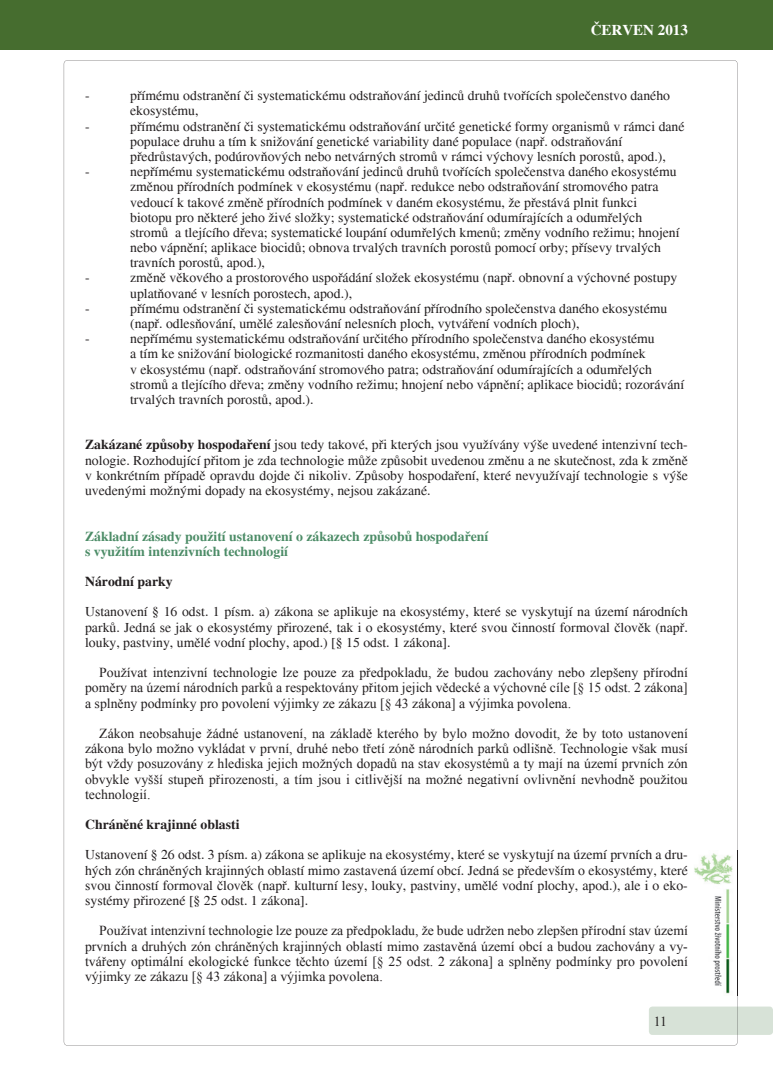
<style>
.page{position:relative;width:773px;height:1081px;background:#fff}
.page>*{position:absolute;margin:0;border:0;box-sizing:border-box;transform-origin:0 0}
.t1{font:700 15px "Times";color:#fff}
.t2{font:13.75px/15.1px "Times";color:#231f20}
.t3{font:13.75px/15.1px "Times New Roman";color:#231f20;text-align:justify}
.t4{font:700 13.75px/15.1px "Times";color:#4c8c67}
.t5{font:700 13.75px "Times";color:#231f20}
.s1{font-weight:700}
</style>
<div class="page">
<div style="left:0;top:0;width:772px;height:50px;background:#466d2f"></div>
<div style="left:648px;top:1006px;width:124px;height:29px;background:#d7e2d7;border-radius:4px"></div>
<img style="left:694px;top:851px;width:44px;height:145px">
<p class="t1" style="left:590px;top:21px;width:99px">ČERVEN 2013</p>
<p class="t2" style="left:85px;top:88px;width:6px">-</p>
<p class="t2" style="left:130px;top:88px;width:541px">přímému odstranění či systematickému odstraňování jedinců druhů tvořících společenstvo daného ekosystému,</p>
<p class="t2" style="left:85px;top:119px;width:6px">-</p>
<p class="t2" style="left:130px;top:119px;width:556px">přímému odstranění či systematickému odstraňování určité genetické formy organismů v rámci dané populace druhu a tím k snižování genetické variability dané populace (např. odstraňování předrůstavých, podúrovňových nebo netvárných stromů v rámci výchovy lesních porostů, apod.),</p>
<p class="t2" style="left:85px;top:164px;width:6px">-</p>
<p class="t2" style="left:130px;top:164px;width:551px">nepřímému systematickému odstraňování jedinců druhů tvořících společenstva daného ekosystému změnou přírodních podmínek v ekosystému (např. redukce nebo odstraňování stromového patra vedoucí k takové změně přírodních podmínek v daném ekosystému, že přestává plnit funkci biotopu pro některé jeho živé složky; systematické odstraňování odumírajících a odumřelých stromů a tlejícího dřeva; systematické loupání odumřelých kmenů; změny vodního režimu; hnojení nebo vápnění; aplikace biocidů; obnova trvalých travních porostů pomocí orby; přísevy trvalých travních porostů, apod.),</p>
<p class="t2" style="left:85px;top:270px;width:6px">-</p>
<p class="t2" style="left:130px;top:270px;width:548px">změně věkového a prostorového uspořádání složek ekosystému (např. obnovní a výchovné postupy uplatňované v lesních porostech, apod.),</p>
<p class="t2" style="left:85px;top:301px;width:6px">-</p>
<p class="t2" style="left:130px;top:301px;width:538px">přímému odstranění či systematickému odstraňování přírodního společenstva daného ekosystému (např. odlesňování, umělé zalesňování nelesních ploch, vytváření vodních ploch),</p>
<p class="t2" style="left:85px;top:331px;width:6px">-</p>
<p class="t2" style="left:130px;top:331px;width:555px">nepřímému systematickému odstraňování určitého přírodního společenstva daného ekosystému<br>a tím ke snižování biologické rozmanitosti daného ekosystému, změnou přírodních podmínek<br>v ekosystému (např. odstraňování stromového patra; odstraňování odumírajících a odumřelých stromů a tlejícího dřeva; změny vodního režimu; hnojení nebo vápnění; aplikace biocidů; rozorávání trvalých travních porostů, apod.).</p>
<p class="t2" style="left:85px;top:437px;width:604px;text-align:justify"><span class="s1">Zakázané způsoby hospodaření</span> jsou tedy takové, při kterých jsou využívány výše uvedené intenzivní tech&shy;nologie. Rozhodující přitom je zda technologie může způsobit uvedenou změnu a ne skutečnost, zda k změně v konkrétním případě opravdu dojde či nikoliv. Způsoby hospodaření, které nevyužívají technologie s výše uvedenými možnými dopady na ekosystémy, nejsou zakázané.</p>
<p class="t4" style="left:85px;top:528px;width:405px">Základní zásady použití ustanovení o zákazech způsobů hospodaření s využitím intenzivních technologií</p>
<p class="t5" style="left:85px;top:573px;width:89px">Národní parky</p>
<p class="t2" style="left:85px;top:604px;width:604px;text-align:justify">Ustanovení § 16 odst. 1 písm. a) zákona se aplikuje na ekosystémy, které se vyskytují na území národních parků. Jedná se jak o ekosystémy přirozené, tak i o ekosystémy, které svou činností formoval člověk (např. louky, pastviny, umělé vodní plochy, apod.) [§ 15 odst. 1 zákona].</p>
<p class="t3" style="left:85px;top:665px;width:604px;text-indent:14px">Používat intenzivní technologie lze pouze za předpokladu, že budou zachovány nebo zlepšeny přírodní poměry na území národních parků a respektovány přitom jejich vědecké a výchovné cíle [§ 15 odst. 2 zákona] a splněny podmínky pro povolení výjimky ze zákazu [§ 43 zákona] a výjimka povolena.</p>
<p class="t3" style="left:85px;top:725px;width:604px;text-indent:14px">Zákon neobsahuje žádné ustanovení, na základě kterého by bylo možno dovodit, že by toto ustanovení zákona bylo možno vykládat v první, druhé nebo třetí zóně národních parků odlišně. Technologie však musí být vždy posuzovány z hlediska jejich možných dopadů na stav ekosystémů a ty mají na území prvních zón obvykle vyšší stupeň přirozenosti, a tím jsou i citlivější na možné negativní ovlivnění nevhodně použitou technologií.</p>
<p class="t5" style="left:85px;top:816px;width:156px">Chráněné krajinné oblasti</p>
<p class="t2" style="left:85px;top:847px;width:604px;text-align:justify">Ustanovení § 26 odst. 3 písm. a) zákona se aplikuje na ekosystémy, které se vyskytují na území prvních a dru&shy;hých zón chráněných krajinných oblastí mimo zastavená území obcí. Jedná se především o ekosystémy, které svou činností formoval člověk (např. kulturní lesy, louky, pastviny, umělé vodní plochy, apod.), ale i o eko&shy;systémy přirozené [§ 25 odst. 1 zákona].</p>
<p class="t3" style="left:85px;top:923px;width:604px;text-indent:14px">Používat intenzivní technologie lze pouze za předpokladu, že bude udržen nebo zlepšen přírodní stav území prvních a druhých zón chráněných krajinných oblastí mimo zastavěná území obcí a budou zachovány a vy&shy;tvářeny optimální ekologické funkce těchto území [§ 25 odst. 2 zákona] a splněny podmínky pro povolení výjimky ze zákazu [§ 43 zákona] a výjimka povolena.</p>
<p class="t3" style="left:653px;top:1013px;width:15px">11</p>
</div>
